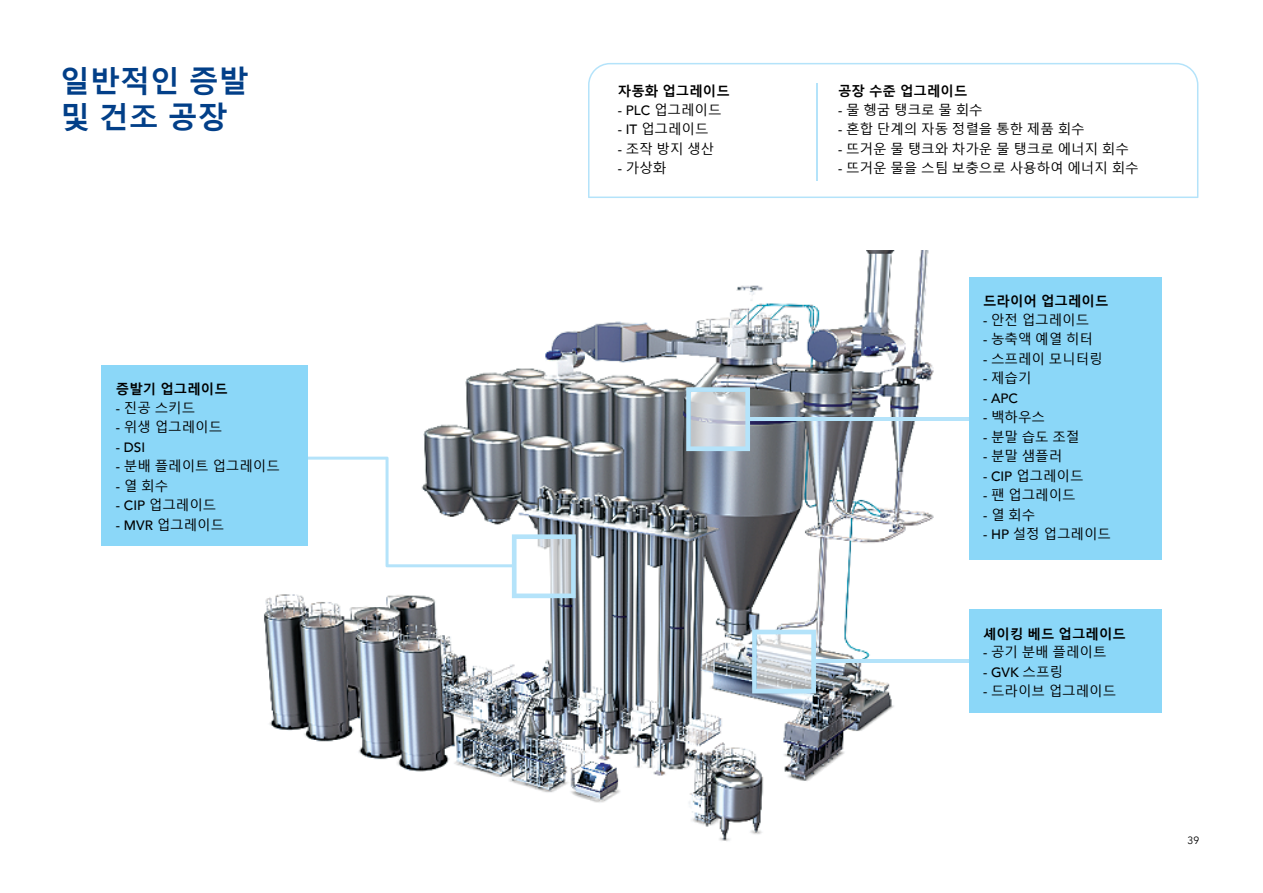
<style>
.page{position:relative;width:1263px;height:893px;background:#fff}
.page>*{position:absolute;margin:0;border:0;box-sizing:border-box;transform-origin:0 0}
.t1{font:700 30px/36px "Malgun Gothic";color:#023f88}
.t2{font:13.5px "Malgun Gothic";color:#000}
.t3{font:700 13.5px "Malgun Gothic";color:#000}
.t4{font:500 13.5px "Avenir";color:#000}
.t5{font:10.5px "Avenir";color:#000}
.s1{font-family:"Avenir";font-weight:500}
.s2{font-family:"Malgun Gothic";font-weight:400}
</style>
<div class="page">
<img style="left:259px;top:251px;width:681px;height:590px">
<hr style="left:750px;top:417px;width:223px;height:3px;background:#b4e3fa">
<hr style="left:814px;top:659px;width:223px;height:3px;background:#b4e3fa">
<svg style="left:686px;top:387px;width:64px;height:64px;background:#cad8e2"></svg>
<svg style="left:752px;top:630px;width:64px;height:63px"></svg>
<div style="left:969px;top:277px;width:192px;height:282px;background:#8bd7f8"></div>
<div style="left:969px;top:610px;width:192px;height:103px;background:#8bd7f8"></div>
<svg style="left:290px;top:457px;width:286px;height:141px"></svg>
<div style="left:102px;top:366px;width:206px;height:180px;background:#8bd7f8"></div>
<svg style="left:588px;top:63px;width:610px;height:135px"></svg>
<hr style="left:816px;top:84px;width:2px;height:97px;background:#b4e3fa">
<h1 class="t1" style="left:60px;top:61px;width:190px">일반적인 증발 및 건조 공장</h1>
<p class="t3" style="left:116px;top:381px;width:113px">증발기 업그레이드</p>
<p class="t2" style="left:116px;top:400px;width:81px"><span class="s1">-</span> 진공 스키드</p>
<p class="t2" style="left:116px;top:420px;width:108px"><span class="s1">-</span> 위생 업그레이드</p>
<p class="t4" style="left:116px;top:436px;width:31px">- DSI</p>
<p class="t2" style="left:116px;top:459px;width:166px"><span class="s1">-</span> 분배 플레이트 업그레이드</p>
<p class="t2" style="left:116px;top:478px;width:54px"><span class="s1">-</span> 열 회수</p>
<p class="t2" style="left:116px;top:498px;width:102px"><span class="s1">- CIP</span> 업그레이드</p>
<p class="t2" style="left:116px;top:517px;width:110px"><span class="s1">- MVR</span> 업그레이드</p>
<p class="t3" style="left:618px;top:82px;width:113px">자동화 업그레이드</p>
<p class="t2" style="left:618px;top:102px;width:105px"><span class="s1">- PLC</span> 업그레이드</p>
<p class="t2" style="left:618px;top:122px;width:92px"><span class="s1">- IT</span> 업그레이드</p>
<p class="t2" style="left:618px;top:141px;width:98px"><span class="s1">-</span> 조작 방지 생산</p>
<p class="t2" style="left:618px;top:161px;width:50px"><span class="s1">-</span> 가상화</p>
<p class="t3" style="left:838px;top:82px;width:131px">공장 수준 업그레이드</p>
<p class="t2" style="left:838px;top:102px;width:146px"><span class="s1">-</span> 물 헹굼 탱크로 물 회수</p>
<p class="t2" style="left:838px;top:122px;width:248px"><span class="s1">-</span> 혼합 단계의 자동 정렬을 통한 제품 회수</p>
<p class="t2" style="left:838px;top:141px;width:292px"><span class="s1">-</span> 뜨거운 물 탱크와 차가운 물 탱크로 에너지 회수</p>
<p class="t2" style="left:838px;top:161px;width:302px"><span class="s1">-</span> 뜨거운 물을 스팀 보충으로 사용하여 에너지 회수</p>
<p class="t3" style="left:983px;top:292px;width:127px">드라이어 업그레이드</p>
<p class="t2" style="left:983px;top:312px;width:108px"><span class="s1">-</span> 안전 업그레이드</p>
<p class="t2" style="left:983px;top:332px;width:112px"><span class="s1">-</span> 농축액 예열 히터</p>
<p class="t2" style="left:983px;top:351px;width:121px"><span class="s1">-</span> 스프레이 모니터링</p>
<p class="t2" style="left:983px;top:370px;width:50px"><span class="s1">-</span> 제습기</p>
<p class="t4" style="left:983px;top:386px;width:37px">- APC</p>
<p class="t2" style="left:983px;top:409px;width:64px"><span class="s1">-</span> 백하우스</p>
<p class="t2" style="left:983px;top:429px;width:98px"><span class="s1">-</span> 분말 습도 조절</p>
<p class="t2" style="left:983px;top:448px;width:81px"><span class="s1">-</span> 분말 샘플러</p>
<p class="t2" style="left:983px;top:468px;width:102px"><span class="s1">- CIP</span> 업그레이드</p>
<p class="t2" style="left:983px;top:487px;width:94px"><span class="s1">-</span> 팬 업그레이드</p>
<p class="t2" style="left:983px;top:507px;width:54px"><span class="s1">-</span> 열 회수</p>
<p class="t2" style="left:983px;top:526px;width:130px"><span class="s1">- HP</span> 설정 업그레이드</p>
<p class="t3" style="left:983px;top:625px;width:144px">셰이킹 베드 업그레이드</p>
<p class="t2" style="left:983px;top:644px;width:125px"><span class="s1">-</span> 공기 분배 플레이트</p>
<p class="t4" style="left:983px;top:660px;width:82px">- GVK <span class="s2">스프링</span></p>
<p class="t2" style="left:983px;top:683px;width:135px"><span class="s1">-</span> 드라이브 업그레이드</p>
<p class="t5" style="left:1187px;top:834px;width:13px">39</p>
</div>
